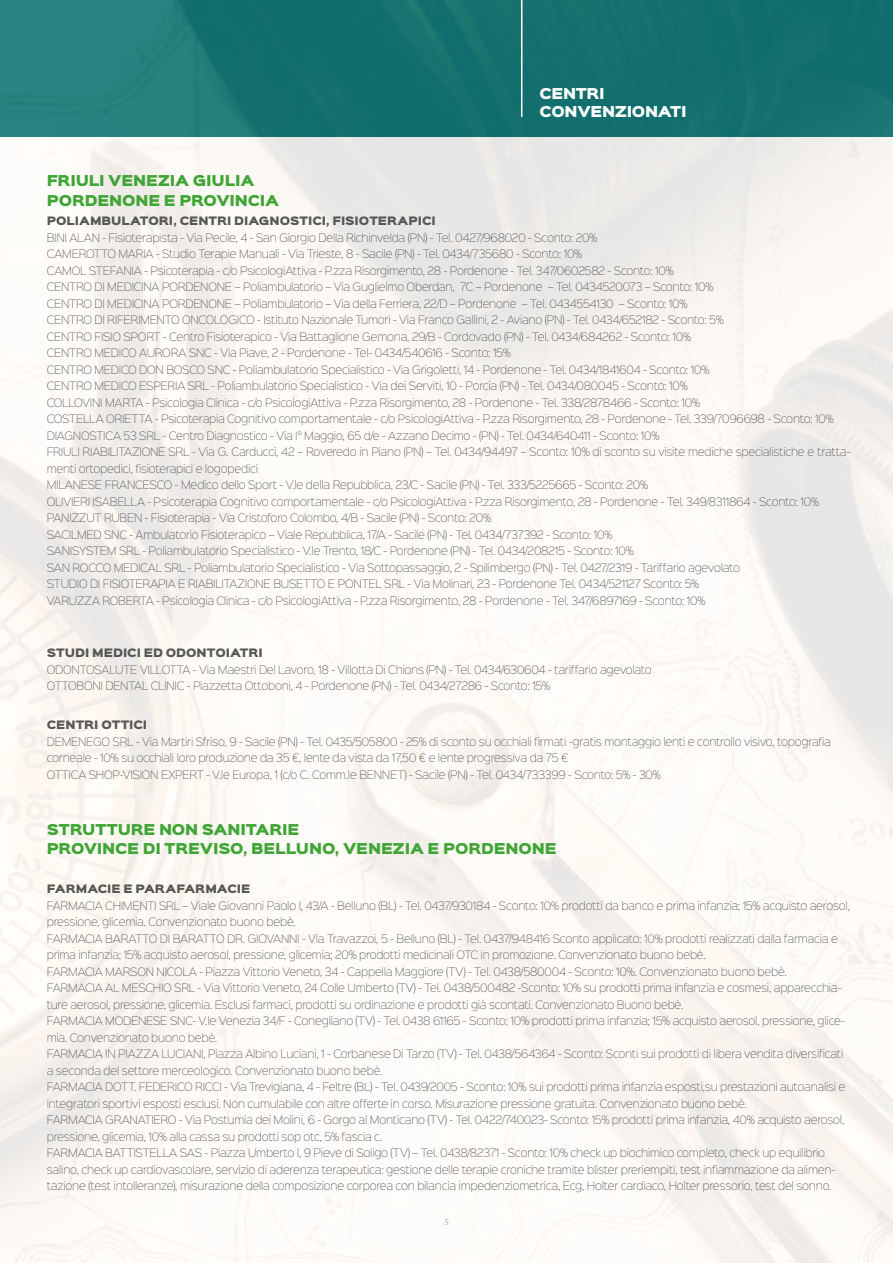
<style>
.page{position:relative;width:893px;height:1263px;background:#fff}
.page>*{position:absolute;margin:0;border:0;box-sizing:border-box;transform-origin:0 0}
.t1{font:13.5px/19.5px "Sinkin Sans 900 X Black";letter-spacing:-.01em;color:#3fa535}
.t2{font:13.5px/18px "Sinkin Sans 900 X Black";letter-spacing:-.025em;color:#fff}
.t3{font:10.5px/16.5px "Sinkin Sans 200 X Light";letter-spacing:-.025em;color:#575756}
.t4{font:10.5px "Sinkin Sans 900 X Black";color:#575756}
.t5{font:9px "Minion Pro";color:#9d9d9c}
</style>
<div class="page">
<img style="left:0;top:0;width:893px;height:1263px">
<hr style="left:521px;top:0;width:1px;height:117px;background:#fff">
<p class="t2" style="left:540px;top:85px;width:149px">CENTRI<br>CONVENZIONATI</p>
<p class="t1" style="left:47px;top:172px;width:234px">FRIULI VENEZIA GIULIA<br>PORDENONE E PROVINCIA</p>
<p class="t4" style="left:47px;top:216px;width:391px">POLIAMBULATORI, CENTRI DIAGNOSTICI, FISIOTERAPICI</p>
<p class="t3" style="left:47px;top:229px;width:805px">BINI ALAN - Fisioterapista - Via Pecile, 4 - San Giorgio Della Richinvelda (PN) - Tel. 0427/968020 - Sconto: 20%<br>CAMEROTTO MARIA - Studio Terapie Manuali - Via Trieste, 8 - Sacile (PN) - Tel. 0434/735680 - Sconto: 10%<br>CAMOL STEFANIA - Psicoterapia - c/o PsicologiAttiva - P.zza Risorgimento, 28 - Pordenone - Tel. 347/0602582 - Sconto: 10%<br>CENTRO DI MEDICINA PORDENONE – Poliambulatorio – Via Guglielmo Oberdan, 7C – Pordenone – Tel. 0434520073 – Sconto: 10%<br>CENTRO DI MEDICINA PORDENONE – Poliambulatorio – Via della Ferriera, 22/D – Pordenone – Tel. 0434554130 – Sconto: 10%<br>CENTRO DI RIFERIMENTO ONCOLOGICO - Istituto Nazionale Tumori - Via Franco Gallini, 2 - Aviano (PN) - Tel. 0434/652182 - Sconto: 5%<br>CENTRO FISIO SPORT - Centro Fisioterapico - Via Battaglione Gemona, 29/B - Cordovado (PN) - Tel. 0434/684262 - Sconto: 10%<br>CENTRO MEDICO AURORA SNC - Via Piave, 2 - Pordenone - Tel- 0434/540616 - Sconto: 15%<br>CENTRO MEDICO DON BOSCO SNC - Poliambulatorio Specialistico - Via Grigoletti, 14 - Pordenone - Tel. 0434/1841604 - Sconto: 10%<br>CENTRO MEDICO ESPERIA SRL - Poliambulatorio Specialistico - Via dei Serviti, 10 - Porcia (PN) - Tel. 0434/080045 - Sconto: 10%<br>COLLOVINI MARTA - Psicologia Clinica - c/o PsicologiAttiva - P.zza Risorgimento, 28 - Pordenone - Tel. 338/2878466 - Sconto: 10%<br>COSTELLA ORIETTA - Psicoterapia Cognitivo comportamentale - c/o PsicologiAttiva - P.zza Risorgimento, 28 - Pordenone - Tel. 339/7096698 - Sconto: 10% DIAGNOSTICA 53 SRL - Centro Diagnostico - Via I° Maggio, 65 d/e - Azzano Decimo - (PN) - Tel. 0434/640411 - Sconto: 10%<br>FRIULI RIABILITAZIONE SRL - Via G. Carducci, 42 – Roveredo in Piano (PN) – Tel. 0434/94497 – Sconto: 10% di sconto su visite mediche specialistiche e tratta&shy;menti ortopedici, fisioterapici e logopedici<br>MILANESE FRANCESCO - Medico dello Sport - V.le della Repubblica, 23/C - Sacile (PN) - Tel. 333/5225665 - Sconto: 20%<br>OLIVIERI ISABELLA - Psicoterapia Cognitivo comportamentale - c/o PsicologiAttiva - P.zza Risorgimento, 28 - Pordenone - Tel. 349/8311864 - Sconto: 10% PANIZZUT RUBEN - Fisioterapia - Via Cristoforo Colombo, 4/B - Sacile (PN) - Sconto: 20%<br>SACILMED SNC - Ambulatorio Fisioterapico – Viale Repubblica, 17/A - Sacile (PN) - Tel. 0434/737392 - Sconto: 10%<br>SANISYSTEM SRL - Poliambulatorio Specialistico - V.le Trento, 18/C - Pordenone (PN) - Tel. 0434/208215 - Sconto: 10%<br>SAN ROCCO MEDICAL SRL - Poliambulatorio Specialistico - Via Sottopassaggio, 2 - Spilimbergo (PN) - Tel. 0427/2319 - Tariffario agevolato<br>STUDIO DI FISIOTERAPIA E RIABILITAZIONE BUSETTO E PONTEL SRL - Via Molinari, 23 - Pordenone Tel. 0434/521127 Sconto: 5%<br>VARUZZA ROBERTA - Psicologia Clinica - c/o PsicologiAttiva - P.zza Risorgimento, 28 - Pordenone - Tel. 347/6897169 - Sconto: 10%</p>
<p class="t4" style="left:47px;top:648px;width:218px">STUDI MEDICI ED ODONTOIATRI</p>
<p class="t3" style="left:47px;top:661px;width:606px">ODONTOSALUTE VILLOTTA - Via Maestri Del Lavoro, 18 - Villotta Di Chions (PN) - Tel. 0434/630604 - tariffario agevolato<br>OTTOBONI DENTAL CLINIC - Piazzetta Ottoboni, 4 - Pordenone (PN) - Tel. 0434/27286 - Sconto: 15%</p>
<p class="t4" style="left:47px;top:720px;width:102px">CENTRI OTTICI</p>
<p class="t3" style="left:47px;top:733px;width:786px">DEMENEGO SRL - Via Martiri Sfriso, 9 - Sacile (PN) - Tel. 0435/505800 - 25% di sconto su occhiali firmati -gratis montaggio lenti e controllo visivo, topografia corneale - 10% su occhiali loro produzione da 35 €, lente da vista da 17,50 € e lente progressiva da 75 €<br>OTTICA SHOP-VISION EXPERT - V.le Europa, 1 (c/o C. Comm.le BENNET) - Sacile (PN) - Tel. 0434/733399 - Sconto: 5% - 30%</p>
<p class="t1" style="left:47px;top:820px;width:511px">STRUTTURE NON SANITARIE<br>PROVINCE DI TREVISO, BELLUNO, VENEZIA E PORDENONE</p>
<p class="t4" style="left:47px;top:883px;width:205px">FARMACIE E PARAFARMACIE</p>
<p class="t3" style="left:47px;top:896px;width:805px">FARMACIA CHIMENTI SRL – Viale Giovanni Paolo I, 43/A - Belluno (BL) - Tel. 0437/930184 - Sconto: 10% prodotti da banco e prima infanzia; 15% acquisto aerosol, pressione, glicemia. Convenzionato buono bebè.<br>FARMACIA BARATTO DI BARATTO DR. GIOVANNI - Via Travazzoi, 5 - Belluno (BL) - Tel. 0437/948416 Sconto applicato: 10% prodotti realizzati dalla farmacia e prima infanzia; 15% acquisto aerosol, pressione, glicemia; 20% prodotti medicinali OTC in promozione. Convenzionato buono bebè.<br>FARMACIA MARSON NICOLA - Piazza Vittorio Veneto, 34 - Cappella Maggiore (TV) - Tel. 0438/580004 - Sconto: 10%. Convenzionato buono bebè.<br>FARMACIA AL MESCHIO SRL - Via Vittorio Veneto, 24 Colle Umberto (TV) - Tel. 0438/500482 -Sconto: 10% su prodotti prima infanzia e cosmesi, apparecchia&shy;ture aerosol, pressione, glicemia. Esclusi farmaci, prodotti su ordinazione e prodotti già scontati. Convenzionato Buono bebè.<br>FARMACIA MODENESE SNC- V.le Venezia 34/F - Conegliano (TV) - Tel. 0438 61165 - Sconto: 10% prodotti prima infanzia; 15% acquisto aerosol, pressione, glice&shy;mia. Convenzionato buono bebè.<br>FARMACIA IN PIAZZA LUCIANI, Piazza Albino Luciani, 1 - Corbanese Di Tarzo (TV) - Tel. 0438/564364 - Sconto: Sconti sui prodotti di libera vendita diversificati a seconda del settore merceologico. Convenzionato buono bebè.<br>FARMACIA DOTT. FEDERICO RICCI - Via Trevigiana, 4 - Feltre (BL) - Tel. 0439/2005 - Sconto: 10% sui prodotti prima infanzia esposti,su prestazioni autoanalisi e integratori sportivi esposti esclusi. Non cumulabile con altre offerte in corso. Misurazione pressione gratuita. Convenzionato buono bebè.<br>FARMACIA GRANATIERO - Via Postumia dei Molini, 6 - Gorgo al Monticano (TV) - Tel. 0422/740023- Sconto: 15% prodotti prima infanzia, 40% acquisto aerosol, pressione, glicemia, 10% alla cassa su prodotti sop otc, 5% fascia c.<br>FARMACIA BATTISTELLA SAS - Piazza Umberto I, 9 Pieve di Soligo (TV) – Tel. 0438/82371 - Sconto: 10% check up biochimico completo, check up equilibrio salino, check up cardiovascolare, servizio di aderenza terapeutica: gestione delle terapie croniche tramite blister preriempiti, test infiammazione da alimen&shy;tazione (test intolleranze), misurazione della composizione corporea con bilancia impedenziometrica, Ecg, Holter cardiaco, Holter pressorio, test del sonno.</p>
<p class="t5" style="left:444px;top:1216px;width:6px">5</p>
</div>
